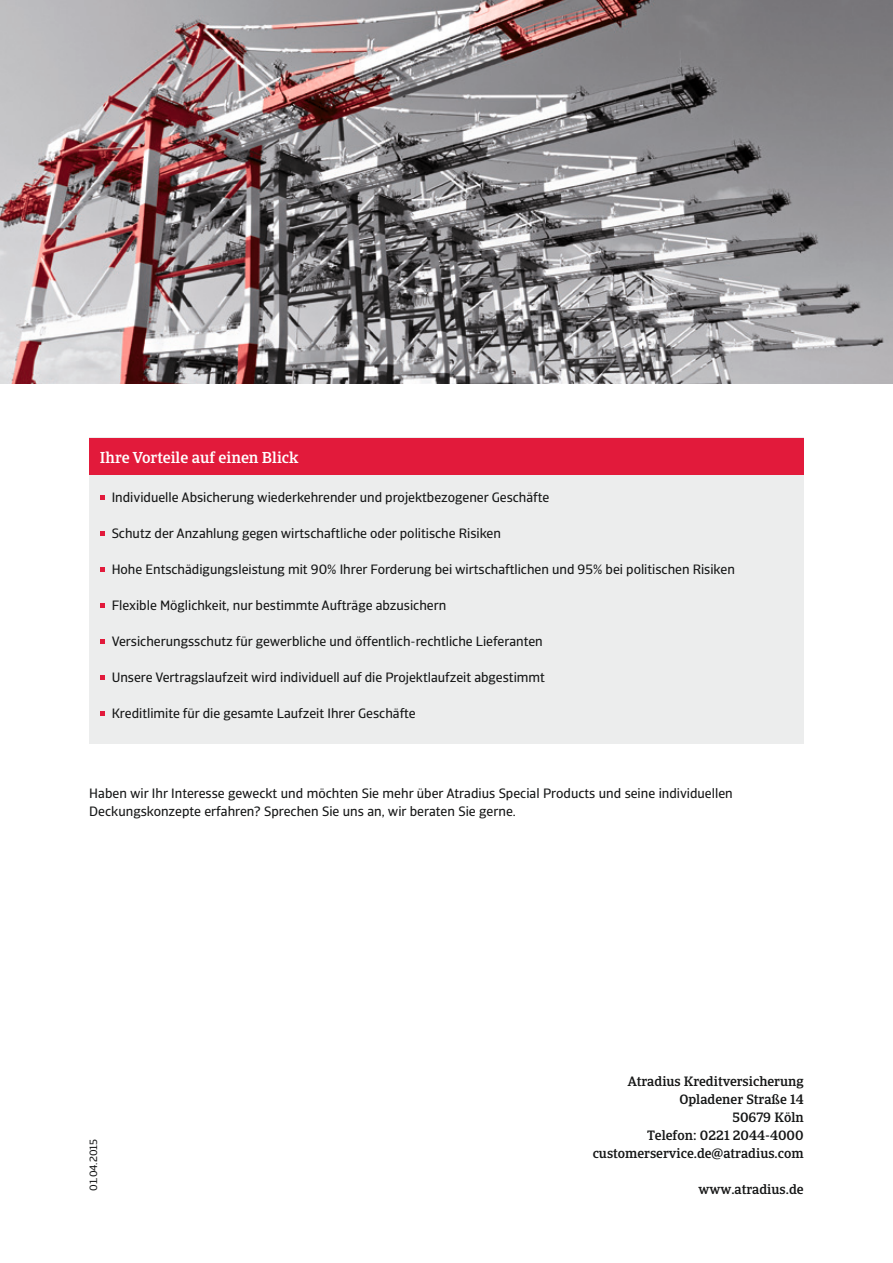
<style>
.page{position:relative;width:893px;height:1263px;background:#fff}
.page>*{position:absolute;margin:0;border:0;box-sizing:border-box;transform-origin:0 0}
.t1{font:500 15.75px "Catalana";color:#fff}
.t2{font:13.5px/18px "Catalana Sans";color:#151616}
.t3{font:500 13.5px/18px "Catalana";color:#151616;text-align:right}
.t4{font:10.5px "Catalana Sans";color:#151616}
</style>
<div class="page">
<img style="left:0;top:0;width:893px;height:384px">
<div style="left:89px;top:438px;width:715px;height:306px;background:#eceded"></div>
<div style="left:89px;top:438px;width:715px;height:37px;background:#e21a3b"></div>
<svg style="left:100px;top:495px;width:5px;height:5px"></svg>
<svg style="left:100px;top:531px;width:5px;height:5px"></svg>
<svg style="left:100px;top:567px;width:5px;height:5px"></svg>
<svg style="left:100px;top:603px;width:5px;height:5px"></svg>
<svg style="left:100px;top:639px;width:5px;height:5px"></svg>
<svg style="left:100px;top:675px;width:5px;height:5px"></svg>
<svg style="left:100px;top:711px;width:5px;height:5px"></svg>
<p class="t1" style="left:100px;top:447px;width:200px">Ihre Vorteile auf einen Blick</p>
<p class="t2" style="left:112px;top:488px;width:439px">Individuelle Absicherung wiederkehrender und projektbezogener Geschäfte</p>
<p class="t2" style="left:112px;top:524px;width:391px">Schutz der Anzahlung gegen wirtschaftliche oder politische Risiken</p>
<p class="t2" style="left:112px;top:560px;width:625px">Hohe Entschädigungsleistung mit 90% Ihrer Forderung bei wirtschaftlichen und 95% bei politischen Risiken</p>
<p class="t2" style="left:112px;top:596px;width:336px">Flexible Möglichkeit, nur bestimmte Aufträge abzusichern</p>
<p class="t2" style="left:112px;top:632px;width:433px">Versicherungsschutz für gewerbliche und öffentlich-rechtliche Lieferanten</p>
<p class="t2" style="left:112px;top:668px;width:435px">Unsere Vertragslaufzeit wird individuell auf die Projektlaufzeit abgestimmt</p>
<p class="t2" style="left:112px;top:704px;width:306px">Kreditlimite für die gesamte Laufzeit Ihrer Geschäfte</p>
<p class="t2" style="left:89px;top:784px;width:645px">Haben wir Ihr Interesse geweckt und möchten Sie mehr über Atradius Special Products und seine individuellen<br>Deckungskonzepte erfahren? Sprechen Sie uns an, wir beraten Sie gerne.</p>
<p class="t4" style="left:87px;top:1191px;width:54px;rotate:-90deg">01.04.2015</p>
<p class="t3" style="left:593px;top:1072px;width:212px">Atradius Kreditversicherung<br>Opladener Straße 14<br>50679 Köln<br>Telefon: 0221 2044-4000 customerservice.de@atradius.com</p>
<p class="t3" style="left:698px;top:1180px;width:107px">www.atradius.de</p>
</div>
